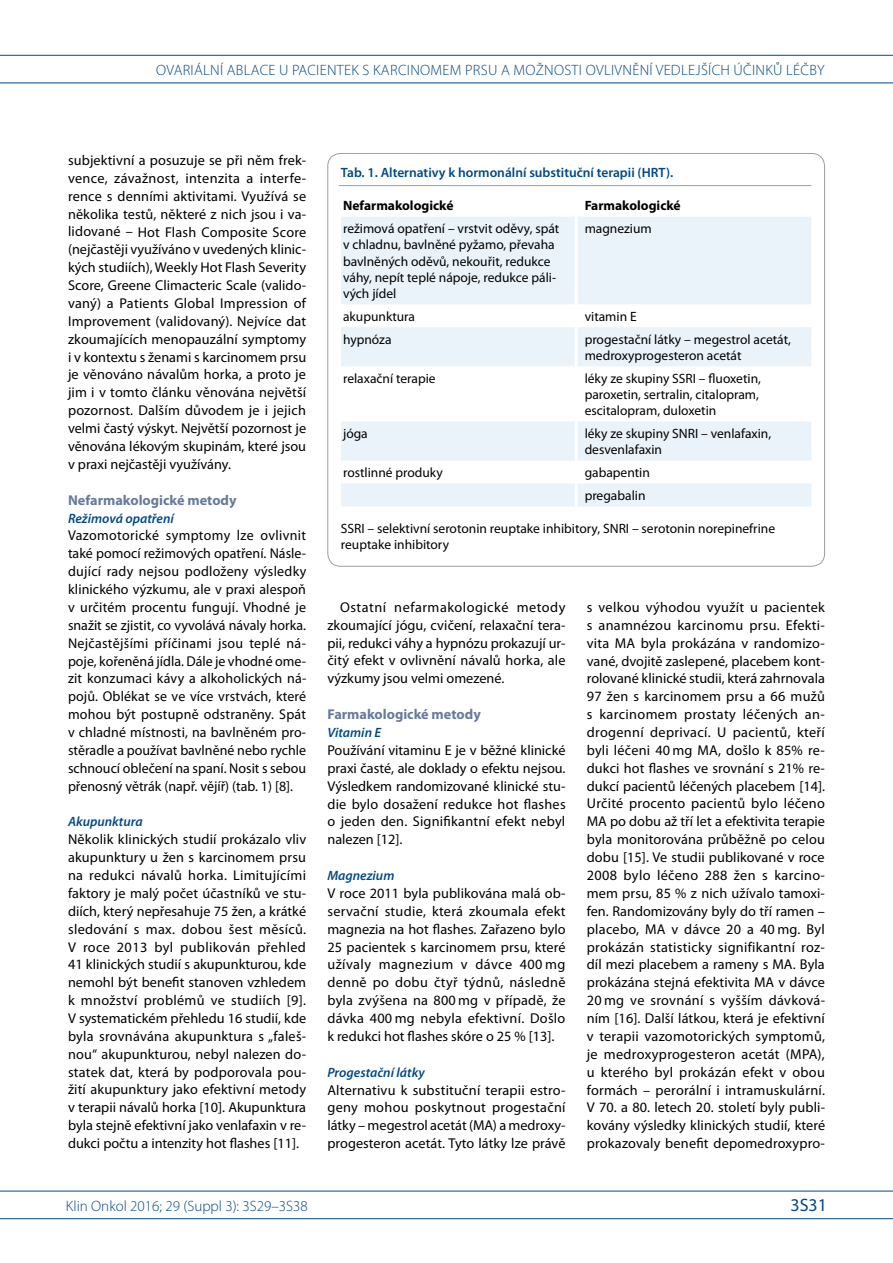
<style>
.page{position:relative;width:893px;height:1263px;background:#fff}
.page>*{position:absolute;margin:0;border:0;box-sizing:border-box;transform-origin:0 0}
.t1{font:18px "Myriad Pro";color:#004985}
.t2{font:300 15px "Myriad Pro";letter-spacing:.02em;color:#004985}
.t3{font:300 15px "Myriad Pro";color:#004985}
.t4{font:14.25px/17.9px "Myriad Pro";color:#000;text-align:justify}
.t5{font:700 14.25px "Myriad Pro";color:#677a9c}
.t6{font:13.5px/16.2px "Myriad Pro";color:#000}
.t7{font:italic 600 13.5px "Myriad Pro";color:#004985}
.t8{font:600 13.5px "Myriad Pro";color:#004985}
.t9{font:700 13.5px "Myriad Pro";color:#000}
</style>
<div class="page">
<hr style="left:0;top:55px;width:893px;height:1px;background:#004985">
<hr style="left:0;top:83px;width:893px;height:1px;background:#004985">
<hr style="left:0;top:1191px;width:893px;height:1px;background:#004985">
<hr style="left:0;top:1218px;width:893px;height:1px;background:#004985">
<hr style="left:339px;top:185px;width:472px;height:1px;background:#9c9e9f">
<svg style="left:341px;top:217px;width:470px;height:289px;fill:#eaf3fa"></svg>
<hr style="left:575px;top:217px;width:3px;height:87px;background:#fff">
<hr style="left:575px;top:304px;width:3px;height:23px;background:#fff">
<hr style="left:575px;top:327px;width:3px;height:39px;background:#fff">
<hr style="left:575px;top:366px;width:3px;height:56px;background:#fff">
<hr style="left:575px;top:422px;width:3px;height:39px;background:#fff">
<hr style="left:575px;top:461px;width:3px;height:22px;background:#fff">
<hr style="left:575px;top:483px;width:3px;height:23px;background:#fff">
<p class="t2" style="left:156px;top:61px;width:18px">OVARI</p>
<p class="t2" style="left:194px;top:61px;width:66px">ÁLNÍ ABLACE</p>
<p class="t2" style="left:279px;top:61px;width:16px">U PA-CIE</p>
<p class="t2" style="left:327px;top:61px;width:44px">NTEK SKARCI</p>
<p class="t2" style="left:410px;top:61px;width:21px">NOMEM</p>
<p class="t2" style="left:465px;top:61px;width:46px">PRS U AMO</p>
<p class="t2" style="left:536px;top:61px;width:26px">ŽNOSTI</p>
<p class="t2" style="left:586px;top:61px;width:241px">OVLIVNĚNÍ VEDLEJŠÍCH ÚČI NKŮ LÉČBY</p>
<p class="t4" style="left:68px;top:151px;width:240px">subjektivní a posuzuje se při něm frek&shy;vence, závažnost, intenzita a interfe&shy;rence s denními aktivitami. Využívá se několika testů, některé z nich jsou i va&shy;lidované – Hot Flash Composite Score (nejčastěji využíváno v uvedených klinic&shy;kých studiích), Weekly Hot Flash Severity Score, Greene Climacteric Scale (valido&shy;vaný) a Patients Global Impression of Improvement (validovaný). Nejvíce dat zkoumajících menopauzální symptomy i v kontextu s ženami s karcinomem prsu je věnováno návalům horka, a proto je jim i v tomto článku věnována největší pozornost. Dalším důvodem je i jejich velmi častý výskyt. Největší pozornost je věnována lékovým skupinám, které jsou v praxi nejčastěji využívány.</p>
<p class="t5" style="left:68px;top:490px;width:170px">Nefarmakologické metody</p>
<p class="t7" style="left:68px;top:509px;width:107px">Režimová opatření</p>
<p class="t4" style="left:68px;top:526px;width:240px">Vazomotorické symptomy lze ovlivnit také pomocí režimových opatření. Násle&shy;dující rady nejsou podloženy výsledky klinického výzkumu, ale v praxi alespoň v určitém procentu fungují. Vhodné je snažit se zjistit, co vyvolává návaly horka.<br>Nejčastějšími příčinami jsou teplé ná&shy;poje, kořeněná jídla. Dále je vhodné ome&shy;zit konzumaci kávy a alkoholických ná&shy;pojů. Oblékat se ve více vrstvách, které mohou být postupně odstraněny. Spát v chladné místnosti, na bavlněném pro&shy;stěradle a používat bavlněné nebo rychle schnoucí oblečení na spaní. Nosit s sebou přenosný větrák (např. vějíř) (tab. 1) [8].</p>
<p class="t7" style="left:68px;top:813px;width:76px">Akupunktura</p>
<p class="t4" style="left:68px;top:830px;width:240px">Několik klinických studií prokázalo vliv akupunktury u žen s karcinomem prsu na redukci návalů horka. Limitujícími faktory je malý počet účastníků ve stu&shy;diích, který nepřesahuje 75 žen, a krátké sledování s max. dobou šest měsíců.<br>V roce 2013 byl publikován přehled 41 klinických studií s akupunkturou, kde nemohl být benefit stanoven vzhledem k množství problémů ve studiích [9].<br>V systematickém přehledu 16 studií, kde byla srovnávána akupunktura s „faleš&shy;nou“ akupunkturou, nebyl nalezen do&shy;statek dat, která by podporovala pou&shy;žití akupunktury jako efektivní metody v terapii návalů horka [10]. Akupunktura byla stejně efektivní jako venlafaxin v re&shy;dukci počtu a intenzity hot flashes [11].</p>
<p class="t8" style="left:341px;top:164px;width:334px">Tab. 1. Alternativy k hormonální substituční terapii (HRT).</p>
<p class="t9" style="left:343px;top:197px;width:112px">Nefarmakologické</p>
<p class="t9" style="left:585px;top:197px;width:97px">Farmakologické</p>
<p class="t6" style="left:343px;top:220px;width:218px">režimová opatření – vrstvit oděvy, spát v chladnu, bavlněné pyžamo, převaha bavlněných oděvů, nekouřit, redukce váhy, nepít teplé nápoje, redukce páli&shy;vých jídel</p>
<p class="t6" style="left:585px;top:220px;width:69px">magnezium</p>
<p class="t6" style="left:343px;top:308px;width:74px">akupunktura</p>
<p class="t6" style="left:585px;top:308px;width:54px">vitamin E</p>
<p class="t6" style="left:343px;top:331px;width:50px">hypnóza</p>
<p class="t6" style="left:585px;top:331px;width:208px">progestační látky – megestrol acetát, medroxyprogesteron acetát</p>
<p class="t6" style="left:343px;top:370px;width:94px">relaxační terapie</p>
<p class="t6" style="left:585px;top:370px;width:178px">léky ze skupiny SSRI – fluoxetin, paroxetin, sertralin, citalopram, escitalopram, duloxetin</p>
<p class="t6" style="left:343px;top:425px;width:26px">jóga</p>
<p class="t6" style="left:585px;top:425px;width:188px">léky ze skupiny SNRI – venlafaxin, desvenlafaxin</p>
<p class="t6" style="left:343px;top:464px;width:101px">rostlinné produky</p>
<p class="t6" style="left:585px;top:461px;width:67px;line-height:23px">gabapentin pregabalin</p>
<p class="t6" style="left:341px;top:520px;width:436px">SSRI – selektivní serotonin reuptake inhibitory, SNRI – serotonin norepinefrine reuptake inhibitory</p>
<p class="t4" style="left:327px;top:598px;width:240px;text-indent:13px">Ostatní nefarmakologické metody zkoumající jógu, cvičení, relaxační tera&shy;pii, redukci váhy a hypnózu prokazují ur&shy;čitý efekt v ovlivnění návalů horka, ale výzkumy jsou velmi omezené.</p>
<p class="t5" style="left:327px;top:705px;width:155px">Farmakologické metody</p>
<p class="t7" style="left:327px;top:724px;width:55px">Vitamin E</p>
<p class="t4" style="left:327px;top:741px;width:240px">Používání vitaminu E je v běžné klinické praxi časté, ale doklady o efektu nejsou.<br>Výsledkem randomizované klinické stu&shy;die bylo dosažení redukce hot flashes o jeden den. Signifikantní efekt nebyl nalezen [12].</p>
<p class="t7" style="left:327px;top:867px;width:69px">Magnezium</p>
<p class="t4" style="left:327px;top:884px;width:240px">V roce 2011 byla publikována malá ob&shy;servační studie, která zkoumala efekt magnezia na hot flashes. Zařazeno bylo 25 pacientek s karcinomem prsu, které užívaly magnezium v dávce 400 mg denně po dobu čtyř týdnů, následně byla zvýšena na 800 mg v případě, že dávka 400 mg nebyla efektivní. Došlo k redukci hot flashes skóre o 25 % [13].</p>
<p class="t7" style="left:327px;top:1063px;width:99px">Progestační látky</p>
<p class="t4" style="left:327px;top:1080px;width:240px">Alternativu k substituční terapii estro&shy;geny mohou poskytnout progestační látky – megestrol acetát (MA) a medroxy&shy;progesteron acetát. Tyto látky lze právě</p>
<p class="t4" style="left:587px;top:598px;width:240px">s velkou výhodou využít u pacientek s anamnézou karcinomu prsu. Efekti&shy;vita MA byla prokázána v randomizo&shy;vané, dvojitě zaslepené, placebem kont&shy;rolované klinické studii, která zahrnovala 97 žen s karcinomem prsu a 66 mužů s karcinomem prostaty léčených an&shy;drogenní deprivací. U pacientů, kteří byli léčeni 40 mg MA, došlo k 85% re&shy;dukci hot flashes ve srovnání s 21% re&shy;dukcí pacientů léčených placebem [14].<br>Určité procento pacientů bylo léčeno MA po dobu až tří let a efektivita terapie byla monitorována průběžně po celou dobu [15]. Ve studii publikované v roce 2008 bylo léčeno 288 žen s karcino&shy;mem prsu, 85 % z nich užívalo tamoxi&shy;fen. Randomizovány byly do tří ramen – placebo, MA v dávce 20 a 40 mg. Byl prokázán statisticky signifikantní roz&shy;díl mezi placebem a rameny s MA. Byla prokázána stejná efektivita MA v dávce 20 mg ve srovnání s vyšším dávková&shy;ním [16]. Další látkou, která je efektivní v terapii vazomotorických symptomů, je medroxyprogesteron acetát (MPA), u kterého byl prokázán efekt v obou formách – perorální i intramuskulární.<br>V 70. a 80. letech 20. století byly publi&shy;kovány výsledky klinických studií, které prokazovaly benefit depomedroxypro-</p>
<p class="t3" style="left:66px;top:1197px;width:243px">KLIN ONKOL 2016; 29 (SUPPL 3): 3S29–3S38</p>
<p class="t1" style="left:790px;top:1194px;width:38px">3S31</p>
</div>
